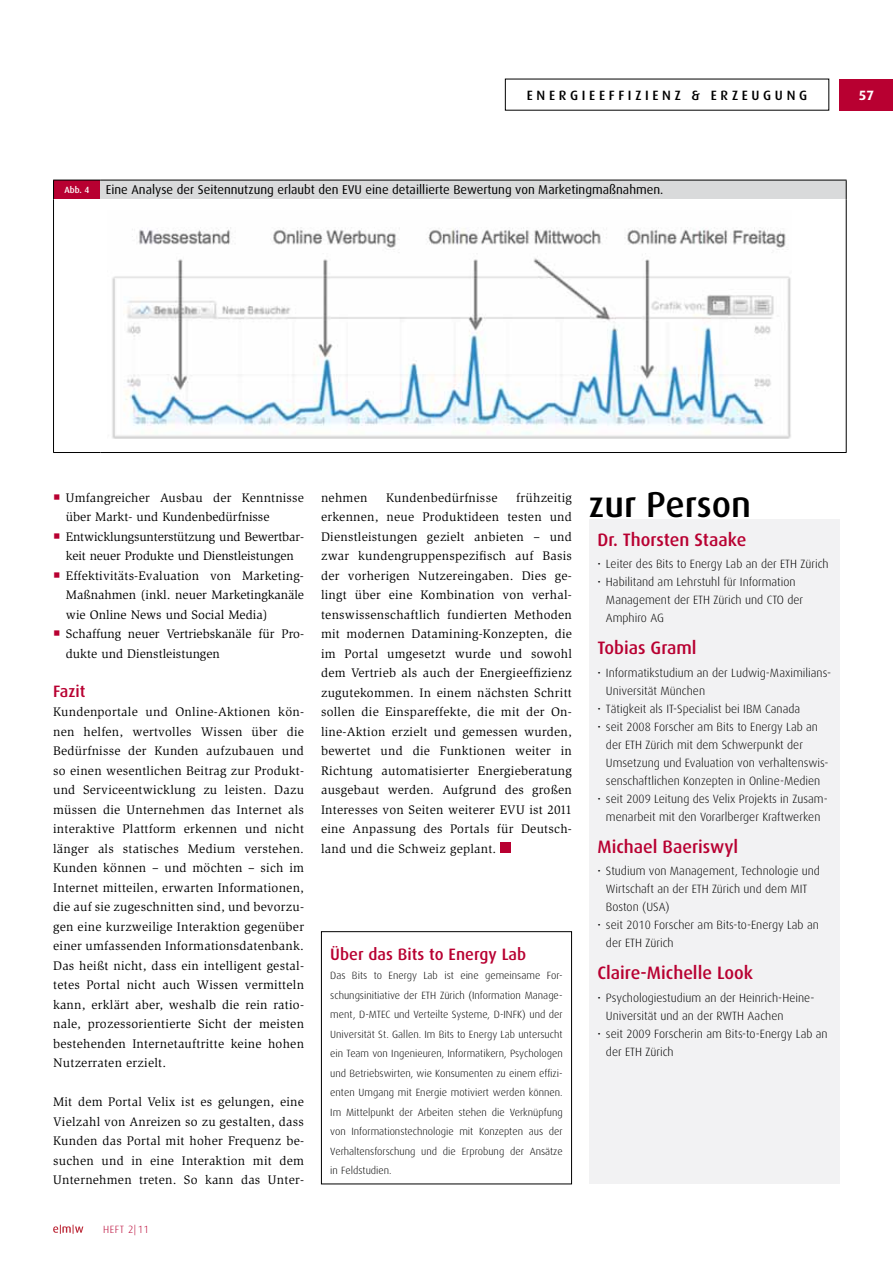
<style>
.page{position:relative;width:893px;height:1263px;background:#fff}
.page>*{position:absolute;margin:0;border:0;box-sizing:border-box;transform-origin:0 0}
.t1{font:500 36px "Dax";color:#000}
.t2{font:500 18px "Dax";color:#b80031}
.t3{font:500 16.5px "Dax";color:#b80031}
.t4{font:500 13.5px "Dax";letter-spacing:.27em;color:#000}
.t5{font:700 13.5px "Dax";color:#fff}
.t6{font:12.75px/19.5px "Slimbach";color:#000;text-align:justify}
.t7{font:12.75px "Dax";color:#000}
.t8{font:12.75px "Slimbach";letter-spacing:.02em;color:#000}
.t9{font:300 12px/18px "Dax";color:#000}
.t10{font:300 10.5px/19.5px "Dax";color:#000;text-align:justify}
.t11{font:300 10.5px "Dax";color:#b80031}
.t12{font:500 9px "Dax";color:#fff}
</style>
<div class="page">
<svg style="left:53px;top:1225px;width:30px;height:9px"></svg>
<div style="left:840px;top:79px;width:53px;height:32px;background:#b80031"></div>
<div style="left:500px;top:842px;width:11px;height:11px;background:#b80031"></div>
<div style="left:321px;top:931px;width:251px;height:253px;border:1px solid #000"></div>
<div style="left:589px;top:519px;width:251px;height:665px;background:#f2f2f3"></div>
<div style="left:54px;top:180px;width:46px;height:19px;background:#b80031"></div>
<div style="left:100px;top:180px;width:746px;height:19px;background:#d9dadb"></div>
<hr style="left:846px;top:199px;width:1px;height:253px;background:#000">
<hr style="left:53px;top:452px;width:47px;height:1px;background:#000">
<hr style="left:100px;top:452px;width:747px;height:1px;background:#000">
<hr style="left:100px;top:180px;width:747px;height:1px;background:#000">
<svg style="left:846px;top:180px;width:1px;height:19px"></svg>
<hr style="left:53px;top:180px;width:47px;height:1px;background:#000">
<svg style="left:53px;top:180px;width:1px;height:19px"></svg>
<hr style="left:53px;top:199px;width:1px;height:253px;background:#000">
<img style="left:112px;top:227px;width:679px;height:212px">
<p class="t4" style="left:527px;top:87px;width:282px">Ene rgiee ffizie nz &amp; Erzeugung</p>
<p class="t5" style="left:859px;top:87px;width:17px">57</p>
<p class="t12" style="left:65px;top:185px;width:26px">Abb. 4</p>
<p class="t7" style="left:106px;top:183px;width:559px">Eine Analyse der Seitennutzung erlaubt den EVU eine detaillierte Bewertung von Marketingmaßnahmen.</p>
<p class="t6" style="left:66px;top:488px;width:240px;text-align:left">Umfangreicher Ausbau der Kenntnisse über Markt- und Kundenbedürfnisse Entwicklungsunterstützung und Bewertbar&shy;keit neuer Produkte und Dienstleistungen Effektivitäts-Evaluation von Marketing-Maßnahmen (inkl. neuer Marketingkanäle wie Online News und Social Media)<br>Schaffung neuer Vertriebskanäle für Pro&shy;dukte und Dienstleistungen</p>
<p class="t3" style="left:53px;top:681px;width:34px">Fazit</p>
<p class="t6" style="left:53px;top:702px;width:252px">Kundenportale und Online-Aktionen kön&shy;nen helfen, wertvolles Wissen über die Bedürfnisse der Kunden aufzubauen und so einen wesentlichen Beitrag zur Produkt&shy;und Serviceentwicklung zu leisten. Dazu müssen die Unternehmen das Internet als interaktive Plattform erkennen und nicht länger als statisches Medium verstehen.<br>Kunden können – und möchten – sich im Internet mitteilen, erwarten Informationen, die auf sie zugeschnitten sind, und bevorzu&shy;gen eine kurzweilige Interaktion gegenüber einer umfassenden Informationsdatenbank.<br>Das heißt nicht, dass ein intelligent gestal&shy;tetes Portal nicht auch Wissen vermitteln kann, erklärt aber, weshalb die rein ratio&shy;nale, prozessorientierte Sicht der meisten bestehenden Internetauftritte keine hohen Nutzerraten erzielt.</p>
<p class="t6" style="left:53px;top:1092px;width:252px">Mit dem Portal Velix ist es gelungen, eine Vielzahl von Anreizen so zu gestalten, dass Kunden das Portal mit hoher Frequenz be&shy;suchen und in eine Interaktion mit dem Unternehmen treten. So kann das Unter-</p>
<p class="t11" style="left:103px;top:1223px;width:47px">Heft 2|11</p>
<p class="t6" style="left:321px;top:488px;width:252px;text-indent:195px">frühzeitig erkennen, neue Produktideen testen und Dienstleistungen gezielt anbieten – und zwar kundengruppenspezifisch auf Basis der vorherigen Nutzereingaben. Dies ge&shy;lingt über eine Kombination von verhal&shy;tenswissenschaftlich fundierten Methoden mit modernen Datamining-Konzepten, die im Portal umgesetzt wurde und sowohl dem Vertrieb als auch der Energieeffizienz zugutekommen. In einem nächsten Schritt sollen die Einspareffekte, die mit der On&shy;line-Aktion erzielt und gemessen wurden, bewertet und die Funktionen weiter in Richtung automatisierter Energieberatung ausgebaut werden. Aufgrund des großen Interesses von Seiten weiterer EVU ist 2011 eine Anpassung des Portals für Deutsch&shy;land und die Schweiz geplant.</p>
<p class="t6" style="left:321px;top:488px;width:48px">nehmen</p>
<p class="t8" style="left:386px;top:490px;width:113px">Kundenbedürfnisse</p>
<p class="t3" style="left:330px;top:945px;width:197px">Über das Bits to Energy Lab</p>
<p class="t10" style="left:330px;top:966px;width:234px">Das Bits to Energy Lab ist eine gemeinsame For&shy;schungsinitiative der ETH Zürich (Information Manage&shy;ment, D-MTEC und Verteilte Systeme, D-INFK) und der Universität St. Gallen. Im Bits to Energy Lab untersucht ein Team von Ingenieuren, Informatikern, Psychologen und Betriebswirten, wie Konsumenten zu einem effizi&shy;enten Umgang mit Energie motiviert werden können.<br>Im Mittelpunkt der Arbeiten stehen die Verknüpfung von Informationstechnologie mit Konzepten aus der Verhaltensforschung und die Erprobung der Ansätze in Feldstudien.</p>
<h1 class="t1" style="left:589px;top:484px;width:164px">zur Person</h1>
<h2 class="t2" style="left:597px;top:529px;width:150px">Dr. Thorsten Staake</h2>
<p class="t9" style="left:597px;top:555px;width:233px">• Leiter des Bits to Energy Lab an der ETH Zürich</p>
<p class="t9" style="left:606px;top:573px;width:199px;text-indent:-9px">• Habilitand am Lehrstuhl für Information<br>Management der ETH Zürich und CTO der<br>Amphiro AG</p>
<h2 class="t2" style="left:597px;top:638px;width:101px">Tobias Graml</h2>
<p class="t9" style="left:606px;top:663px;width:227px;text-indent:-9px">• Informatikstudium an der Ludwig-Maximilians-<br>Universität München</p>
<p class="t9" style="left:597px;top:699px;width:204px">• Tätigkeit als IT-Specialist bei IBM Canada</p>
<p class="t9" style="left:606px;top:717px;width:224px;text-indent:-9px">• seit 2008 Forscher am Bits to Energy Lab an der ETH Zürich mit dem Schwerpunkt der Umsetzung und Evaluation von verhaltenswis&shy;senschaftlichen Konzepten in Online-Medien</p>
<p class="t9" style="left:597px;top:789px;width:232px;text-align:center">• seit 2009 Leitung des Velix Projekts in Zusam&shy;menarbeit mit den Vorarlberger Kraftwerken</p>
<h2 class="t2" style="left:597px;top:836px;width:142px">Michael Baeriswyl</h2>
<p class="t9" style="left:606px;top:862px;width:216px;text-indent:-9px">• Studium von Management, Technologie und<br>Wirtschaft an der ETH Zürich und dem MIT<br>Boston (USA)</p>
<p class="t9" style="left:606px;top:916px;width:214px;text-indent:-9px">• seit 2010 Forscher am Bits-to-Energy Lab an der ETH Zürich</p>
<h2 class="t2" style="left:597px;top:963px;width:157px">Claire-Michelle Look</h2>
<p class="t9" style="left:606px;top:988px;width:210px;text-indent:-9px">• Psychologiestudium an der Heinrich-Heine-<br>Universität und an der RWTH Aachen</p>
<p class="t9" style="left:606px;top:1024px;width:223px;text-indent:-9px">• seit 2009 Forscherin am Bits-to-Energy Lab an der ETH Zürich</p>
</div>
